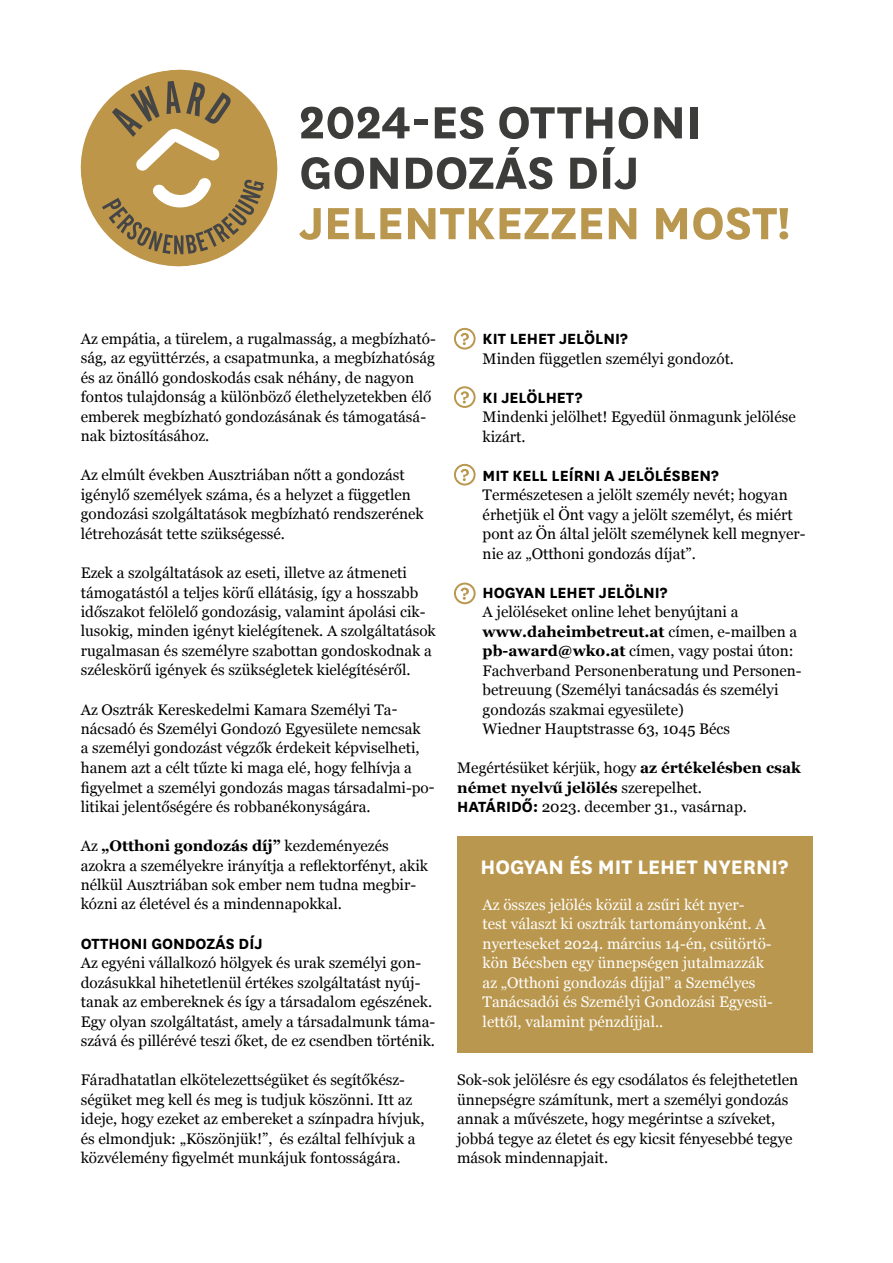
<style>
.page{position:relative;width:893px;height:1263px;background:#fff}
.page>*{position:absolute;margin:0;border:0;box-sizing:border-box;transform-origin:0 0}
.t1{font:700 52.8px/50.4px "National";color:#3c3c3b}
.t2{font:700 52.8px "National";color:#ba974e}
.t3{font:700 22.8px "National";color:#fff}
.t4{font:700 17.25px "National";color:#000}
.t5{font:15.3px/19.5px "Georgia";color:#000}
.t6{font:15.3px/19.5px "Georgia";color:#fff}
.s1{font-weight:700}
.s2{font-family:"National";font-weight:700;font-size:17.25px}
</style>
<div class="page">
<svg style="left:80px;top:69px;width:198px;height:198px"></svg>
<svg style="left:454px;top:328px;width:22px;height:22px"></svg>
<svg style="left:454px;top:386px;width:22px;height:22px"></svg>
<svg style="left:454px;top:464px;width:22px;height:21px"></svg>
<svg style="left:454px;top:583px;width:22px;height:21px"></svg>
<div style="left:457px;top:836px;width:355px;height:216px;background:#ba974e"></div>
<h1 class="t1" style="left:299px;top:93px;width:404px">2024-ES OTTHONI<br>GONDOZÁS DÍJ</h1>
<h1 class="t2" style="left:299px;top:186px;width:492px">JELENTKEZZEN MOST!</h1>
<p class="t5" style="left:81px;top:328px;width:357px">Az empátia, a türelem, a rugalmasság, a megbízható&shy;ság, az együttérzés, a csapatmunka, a megbízhatóság és az önálló gondoskodás csak néhány, de nagyon fontos tulajdonság a különböző élethelyzetekben élő emberek megbízható gondozásának és támogatásá&shy;nak biztosításához.</p>
<p class="t5" style="left:81px;top:465px;width:344px">Az elmúlt években Ausztriában nőtt a gondozást igénylő személyek száma, és a helyzet a független gondozási szolgáltatások megbízható rendszerének létrehozását tette szükségessé.</p>
<p class="t5" style="left:81px;top:562px;width:356px">Ezek a szolgáltatások az eseti, illetve az átmeneti támogatástól a teljes körű ellátásig, így a hosszabb időszakot felölelő gondozásig, valamint ápolási cik&shy;lusokig, minden igényt kielégítenek. A szolgáltatások rugalmasan és személyre szabottan gondoskodnak a széleskörű igények és szükségletek kielégítéséről.</p>
<p class="t5" style="left:81px;top:699px;width:355px">Az Osztrák Kereskedelmi Kamara Személyi Ta&shy;nácsadó és Személyi Gondozó Egyesülete nemcsak<br>a személyi gondozást végzők érdekeit képviselheti, hanem azt a célt tűzte ki maga elé, hogy felhívja a figyelmet a személyi gondozás magas társadalmi-po&shy;litikai jelentőségére és robbanékonyságára.</p>
<p class="t5" style="left:81px;top:835px;width:349px">Az <span class="s1">„Otthoni gondozás díj”</span> kezdeményezés azokra a személyekre irányítja a reflektorfényt, akik nélkül Ausztriában sok ember nem tudna megbir&shy;kózni az életével és a mindennapokkal.</p>
<p class="t4" style="left:81px;top:931px;width:183px">OTTHONI GONDOZÁS DÍJ</p>
<p class="t5" style="left:81px;top:952px;width:356px">Az egyéni vállalkozó hölgyek és urak személyi gon&shy;dozásukkal hihetetlenül értékes szolgáltatást nyúj&shy;tanak az embereknek és így a társadalom egészének.<br>Egy olyan szolgáltatást, amely a társadalmunk táma&shy;szává és pillérévé teszi őket, de ez csendben történik.</p>
<p class="t5" style="left:81px;top:1069px;width:345px">Fáradhatatlan elkötelezettségüket és segítőkész&shy;ségüket meg kell és meg is tudjuk köszönni. Itt az ideje, hogy ezeket az embereket a színpadra hívjuk, és elmondjuk: „Köszönjük!”, és ezáltal felhívjuk a közvélemény figyelmét munkájuk fontosságára.</p>
<p class="t4" style="left:483px;top:327px;width:147px">KIT LEHET JELÖLNI?</p>
<p class="t5" style="left:483px;top:348px;width:253px">Minden független személyi gondozót.</p>
<p class="t4" style="left:483px;top:385px;width:101px">KI JELÖLHET?</p>
<p class="t5" style="left:483px;top:406px;width:315px">Mindenki jelölhet! Egyedül önmagunk jelölése kizárt.</p>
<p class="t4" style="left:483px;top:463px;width:238px">MIT KELL LEÍRNI A JELÖLÉSBEN?</p>
<p class="t5" style="left:483px;top:484px;width:324px">Természetesen a jelölt személy nevét; hogyan érhetjük el Önt vagy a jelölt személyt, és miért pont az Ön által jelölt személynek kell megnyer&shy;nie az „Otthoni gondozás díjat”.</p>
<p class="t4" style="left:483px;top:580px;width:186px">HOGYAN LEHET JELÖLNI?</p>
<p class="t5" style="left:483px;top:601px;width:321px">A jelöléseket online lehet benyújtani a <span class="s1">www.daheimbetreut.at</span> címen, e-mailben a <span class="s1">pb-award@wko.at</span> címen, vagy postai úton:<br>Fachverband Personenberatung und Personen&shy;betreuung (Személyi tanácsadás és személyi gondozás szakmai egyesülete)<br>Wiedner Hauptstrasse 63, 1045 Bécs</p>
<p class="t5" style="left:457px;top:758px;width:345px">Megértésüket kérjük, hogy <span class="s1">az értékelésben csak német nyelvű jelölés</span> szerepelhet.<br><span class="s2">HATÁRIDŐ:</span> 2023. december 31., vasárnap.</p>
<h2 class="t3" style="left:480px;top:851px;width:309px">HOGYAN ÉS MIT LEHET NYERNI?</h2>
<p class="t6" style="left:483px;top:894px;width:292px">Az összes jelölés közül a zsűri két nyer-<br>test választ ki osztrák tartományonként. A nyerteseket 2024. március 14-én, csütörtö&shy;kön Bécsben egy ünnepségen jutalmazzák az „Otthoni gondozás díjjal” a Személyes Tanácsadói és Személyi Gondozási Egyesü&shy;lettől, valamint pénzdíjjal..</p>
<p class="t5" style="left:457px;top:1069px;width:343px">Sok-sok jelölésre és egy csodálatos és felejthetetlen ünnepségre számítunk, mert a személyi gondozás annak a művészete, hogy megérintse a szíveket, jobbá tegye az életet és egy kicsit fényesebbé tegye mások mindennapjait.</p>
</div>
